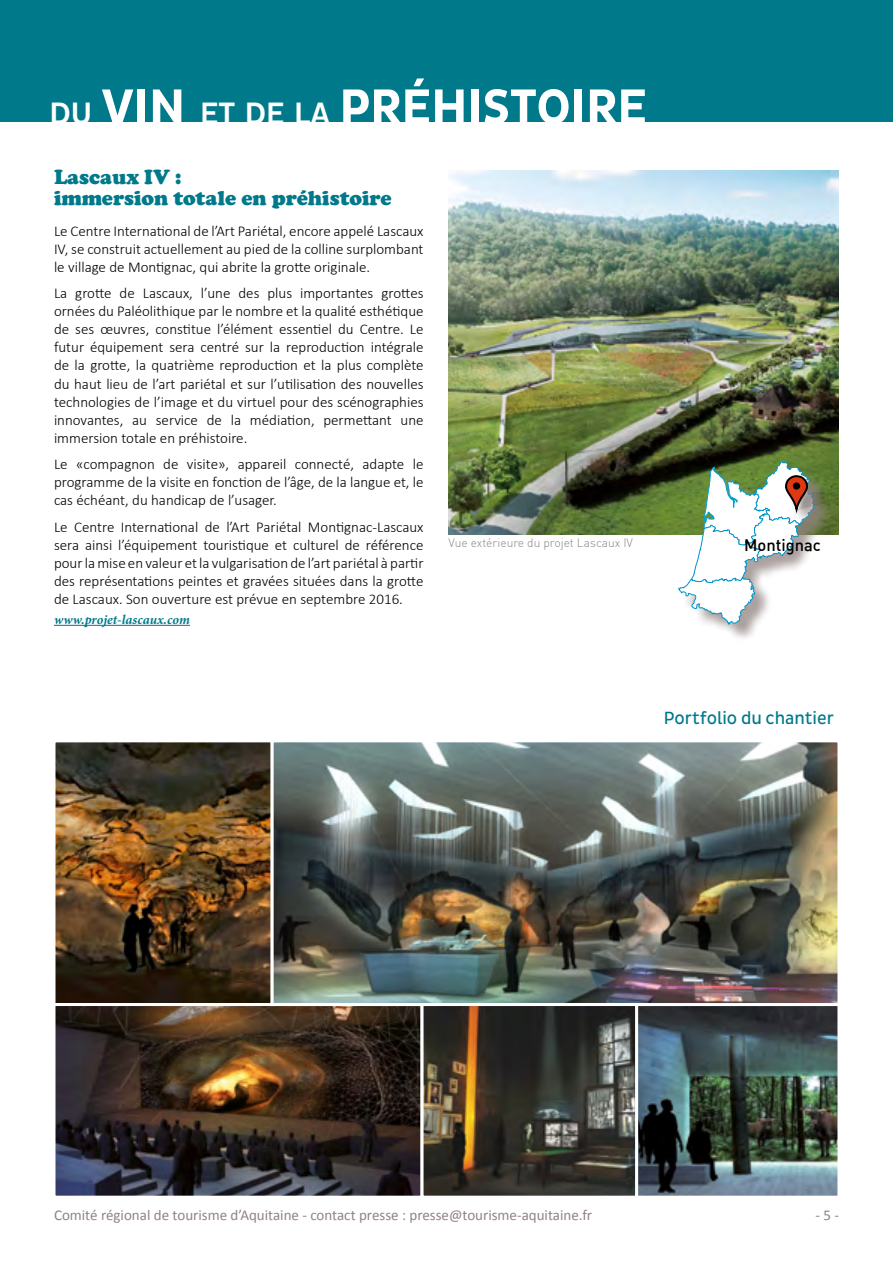
<style>
.page{position:relative;width:893px;height:1263px;background:#fff}
.page>*{position:absolute;margin:0;border:0;box-sizing:border-box;transform-origin:0 0}
.t1{font:700 50.4px "Pluto Sans Cond";color:#fff}
.t2{font:900 21px/21px "Cooper";color:#00798b}
.t3{font:18px "Pluto Sans Cond";color:#00798b}
.t4{font:16.5px "DIN Medium Alternate";color:#000}
.t5{font:300 15px/18px "Calibri";color:#000;text-align:justify}
.t6{font:15px "Calibri";color:#908381}
.t7{font:italic 700 13.5px "Minion Pro";letter-spacing:-.005em;color:#00798b}
.t8{font:300 12px "DIN";color:#878787}
.s1{font-weight:500;font-size:31.5px}
</style>
<div class="page">
<div style="left:0;top:0;width:893px;height:122px;background:#00798b"></div>
<img style="left:449px;top:170px;width:390px;height:365px">
<hr style="left:54px;top:625px;width:136px;height:1px;background:#00798b">
<div style="left:682px;top:465px;width:150px;height:178px;background:#908381;opacity:.75"></div>
<div style="left:787px;top:478px;width:59px;height:54px;background:#908381;opacity:.75"></div>
<svg style="left:679px;top:461px;width:150px;height:163px"></svg>
<div style="left:793px;top:482px;width:7px;height:8px;background:#000;border-radius:50%"></div>
<img style="left:56px;top:743px;width:214px;height:259px">
<div style="left:52px;top:739px;width:222px;height:267px;border:3px solid #fff"></div>
<img style="left:56px;top:1007px;width:364px;height:188px">
<div style="left:52px;top:1003px;width:372px;height:196px;border:3px solid #fff"></div>
<img style="left:639px;top:1007px;width:197px;height:188px">
<div style="left:635px;top:1003px;width:205px;height:196px;border:3px solid #fff"></div>
<img style="left:275px;top:743px;width:561px;height:259px">
<div style="left:271px;top:739px;width:569px;height:267px;border:3px solid #fff"></div>
<img style="left:425px;top:1007px;width:209px;height:188px">
<div style="left:421px;top:1003px;width:217px;height:196px;border:3px solid #fff"></div>
<h1 class="t1" style="left:49px;top:78px;width:599px"><span class="s1">DU</span> VIN <span class="s1">ET DE LA</span> PRÉHISTOIRE</h1>
<h2 class="t2" style="left:54px;top:167px;width:339px">Lascaux IV :<br>immersion totale en préhistoire</h2>
<p class="t5" style="left:54px;top:222px;width:371px">Le Centre International de l’Art Pariétal, encore appelé Lascaux IV, se construit actuellement au pied de la colline surplombant le village de Montignac, qui abrite la grotte originale.</p>
<p class="t5" style="left:54px;top:284px;width:371px">La grotte de Lascaux, l’une des plus importantes grottes ornées du Paléolithique par le nombre et la qualité esthétique de ses œuvres, constitue l’élément essentiel du Centre. Le futur équipement sera centré sur la reproduction intégrale de la grotte, la quatrième reproduction et la plus complète du haut lieu de l’art pariétal et sur l’utilisation des nouvelles technologies de l’image et du virtuel pour des scénographies innovantes, au service de la médiation, permettant une immersion totale en préhistoire.</p>
<p class="t5" style="left:54px;top:455px;width:371px">Le «compagnon de visite», appareil connecté, adapte le programme de la visite en fonction de l’âge, de la langue et, le cas échéant, du handicap de l’usager.</p>
<p class="t5" style="left:54px;top:517px;width:371px">Le Centre International de l’Art Pariétal Montignac-Lascaux sera ainsi l’équipement touristique et culturel de référence pour la mise en valeur et la vulgarisation de l’art pariétal à partir des représentations peintes et gravées situées dans la grotte de Lascaux. Son ouverture est prévue en septembre 2016.</p>
<p class="t7" style="left:54px;top:610px;width:137px">www.projet-lascaux.com</p>
<p class="t8" style="left:449px;top:535px;width:186px">Vue extérieure du projet Lascaux IV</p>
<p class="t4" style="left:744px;top:535px;width:78px">Montignac</p>
<p class="t3" style="left:664px;top:708px;width:171px">Portfolio du chantier</p>
<p class="t6" style="left:54px;top:1206px;width:540px">Comité régional de tourisme d’Aquitaine - contact presse : presse@tourisme-aquitaine.fr</p>
<p class="t6" style="left:815px;top:1206px;width:25px">- 5 -</p>
</div>
